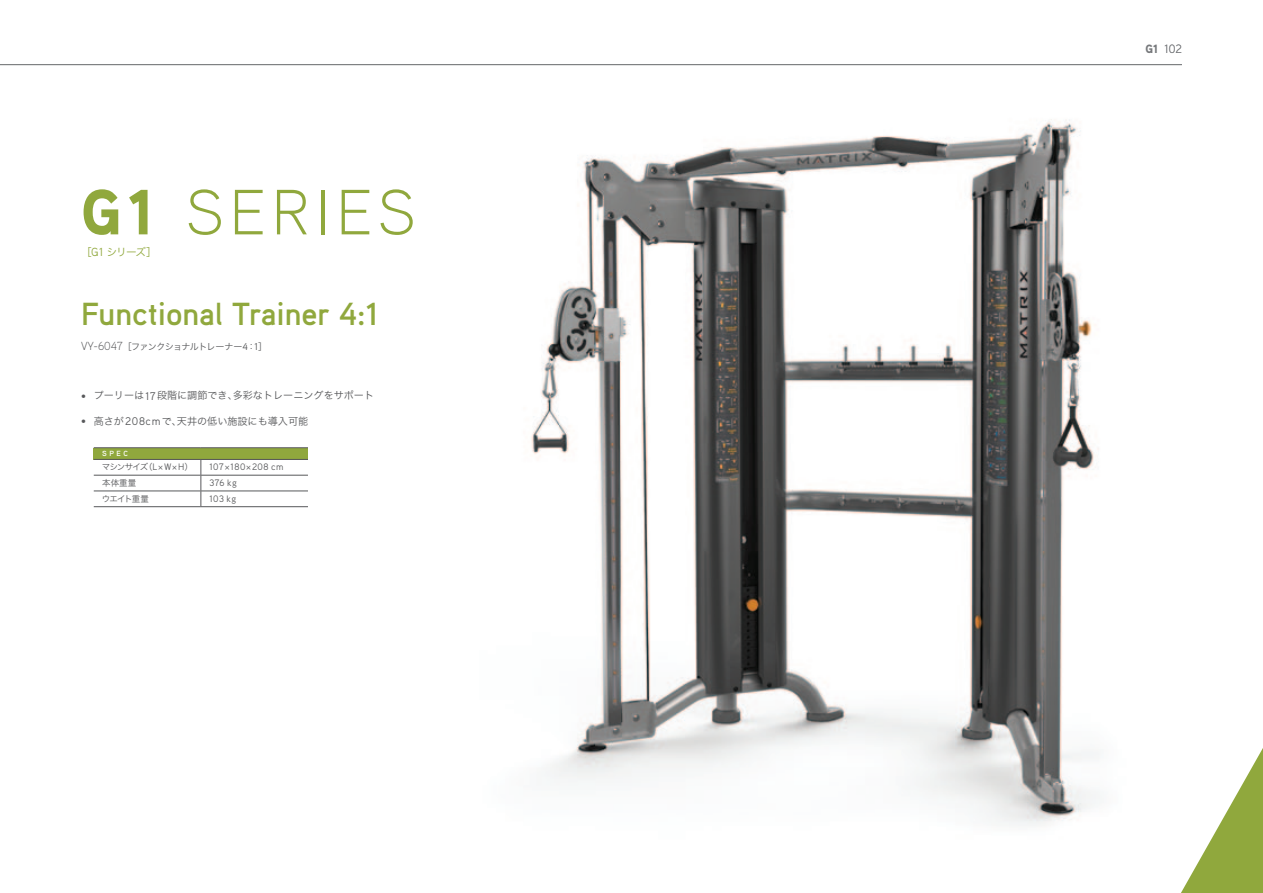
<style>
.page{position:relative;width:1263px;height:893px;background:#fff}
.page>*{position:absolute;margin:0;border:0;box-sizing:border-box;transform-origin:0 0}
.t1{font:300 63.75px "Aaux Pro";letter-spacing:.1em;color:#90a83d}
.t2{font:700 31.95px "Aaux Pro";color:#90a83d}
.t3{font:300 12px "Aaux Pro";color:#76787b}
.t4{font:10.65px "Hira Kaku Pro W3";color:#90a83d}
.t5{font:10.05px "Hira Kaku Pro W3";color:#57585a}
.t6{font:9.3px "Aaux Pro";letter-spacing:.055em;color:#57585a}
.t7{font:9px "Hira Kaku Pro W3";letter-spacing:-.07em;color:#57585a}
.t8{font:8.55px "Hira Kaku Pro W3";letter-spacing:-.095em;color:#57585a}
.t9{font:700 7.5px "Aaux Pro";color:#fff}
.s1{font-weight:900}
.s2{font-family:"Aaux Pro";font-size:11.7px}
.s3{font-family:"Aaux Pro";font-weight:300;font-size:11.7px}
.s4{font-family:"Aaux Pro";font-size:9.9px}
.s5{font-family:"Aaux Pro";font-size:11.1px}
.s6{font-family:"Aaux Pro";font-size:9.3px}
.s7{font-family:"Hira Kaku Pro W3";font-size:8.55px}
</style>
<div class="page">
<img style="left:531px;top:119px;width:568px;height:707px">
<div style="left:94px;top:448px;width:214px;height:11px;background:#90a83d"></div>
<hr style="left:94px;top:447px;width:107px;height:1px;background:#57585a">
<hr style="left:201px;top:447px;width:107px;height:1px;background:#57585a">
<hr style="left:94px;top:459px;width:107px;height:1px;background:#57585a">
<hr style="left:201px;top:459px;width:107px;height:1px;background:#57585a">
<hr style="left:94px;top:475px;width:107px;height:1px;background:#57585a">
<svg style="left:201px;top:460px;width:1px;height:46px"></svg>
<hr style="left:201px;top:475px;width:107px;height:1px;background:#57585a">
<hr style="left:94px;top:491px;width:107px;height:1px;background:#57585a">
<hr style="left:94px;top:506px;width:107px;height:1px;background:#57585a">
<hr style="left:201px;top:491px;width:107px;height:1px;background:#57585a">
<hr style="left:201px;top:506px;width:107px;height:1px;background:#57585a">
<hr style="left:0;top:64px;width:1182px;height:1px;background:#76787b">
<svg style="left:1181px;top:748px;width:82px;height:145px"></svg>
<h1 class="t1" style="left:81px;top:172px;width:336px"><span class="s1">G1</span> SERIES</h1>
<p class="t4" style="left:81px;top:242px;width:77px">［<span class="s2">G1</span> シリーズ］</p>
<h2 class="t2" style="left:81px;top:294px;width:299px">Functional Trainer 4:1</h2>
<p class="t7" style="left:81px;top:338px;width:188px"><span class="s3">VY-6047</span>［ファンクショナルトレーナー<span class="s4">4</span>：<span class="s4">1</span>］</p>
<p class="t5" style="left:81px;top:387px;width:295px"><span class="s5">•</span> プーリーは<span class="s5">17</span>段階に調節でき、多彩なトレーニングをサポート</p>
<p class="t5" style="left:81px;top:412px;width:229px"><span class="s5">•</span> 高さが<span class="s5">208cm</span>で、天井の低い施設にも導入可能</p>
<p class="t9" style="left:102px;top:448px;width:27px">S P E C</p>
<p class="t8" style="left:102px;top:459px;width:93px">マシンサイズ（<span class="s6">L</span>×<span class="s6">W</span>×<span class="s6">H</span>）</p>
<p class="t6" style="left:209px;top:461px;width:76px">107<span class="s7">×</span>180<span class="s7">×</span>208 cm</p>
<p class="t8" style="left:102px;top:475px;width:36px">本体重量</p>
<p class="t6" style="left:209px;top:477px;width:29px">376 kg</p>
<p class="t8" style="left:102px;top:491px;width:49px">ウエイト重量</p>
<p class="t6" style="left:209px;top:493px;width:28px">103 kg</p>
<p class="t3" style="left:1145px;top:41px;width:38px"><span class="s1">G1</span> 102</p>
</div>
